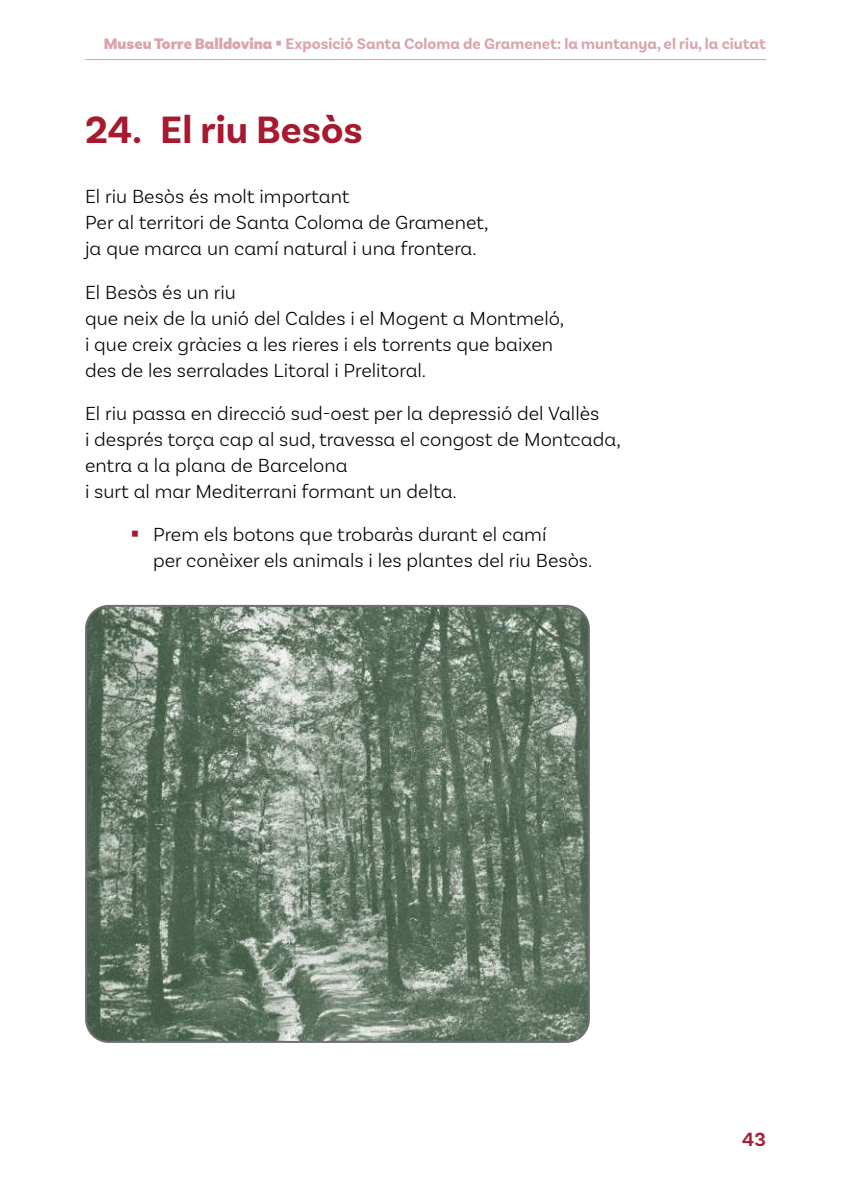
<style>
.page{position:relative;width:851px;height:1191px;background:#fff}
.page>*{position:absolute;margin:0;border:0;box-sizing:border-box;transform-origin:0 0}
.t1{font:700 40px "Basic Sans Alt";color:#a6192e}
.t2{font:300 20px/26px "Basic Sans Alt";color:#000}
.t3{font:600 20px "Basic Sans Alt";color:#a6192e}
.t4{font:700 16px "Basic Sans Alt";color:#dba3ab}
.s1{font-weight:900}
</style>
<div class="page">
<hr style="left:85px;top:59px;width:680px;height:1px;background:#dba3ab">
<img style="left:88px;top:606px;width:500px;height:435px">
<div style="left:85px;top:605px;width:504px;height:438px;border:2px solid #706f6f;border-radius:23px"></div>
<p class="t4" style="left:104px;top:34px;width:663px"><span class="s1">Museu Torre Balldovina</span> ▪ Exposició Santa Coloma de Gramenet: la muntanya, el riu, la ciutat</p>
<h1 class="t1" style="left:85px;top:106px;width:279px">24. El riu Besòs</h1>
<p class="t2" style="left:85px;top:183px;width:405px">El riu Besòs és molt important<br>Per al territori de Santa Coloma de Gramenet, ja que marca un camí natural i una frontera.</p>
<p class="t2" style="left:85px;top:278px;width:480px">El Besòs és un riu<br>que neix de la unió del Caldes i el Mogent a Montmeló, i que creix gràcies a les rieres i els torrents que baixen des de les serralades Litoral i Prelitoral.</p>
<p class="t2" style="left:85px;top:399px;width:537px">El riu passa en direcció sud-oest per la depressió del Vallès<br>i després torça cap al sud, travessa el congost de Montcada, entra a la plana de Barcelona<br>i surt al mar Mediterrani formant un delta.</p>
<p class="t2" style="left:153px;top:520px;width:440px">Prem els botons que trobaràs durant el camí<br>per conèixer els animals i les plantes del riu Besòs.</p>
<p class="t3" style="left:742px;top:1126px;width:25px">43</p>
</div>
